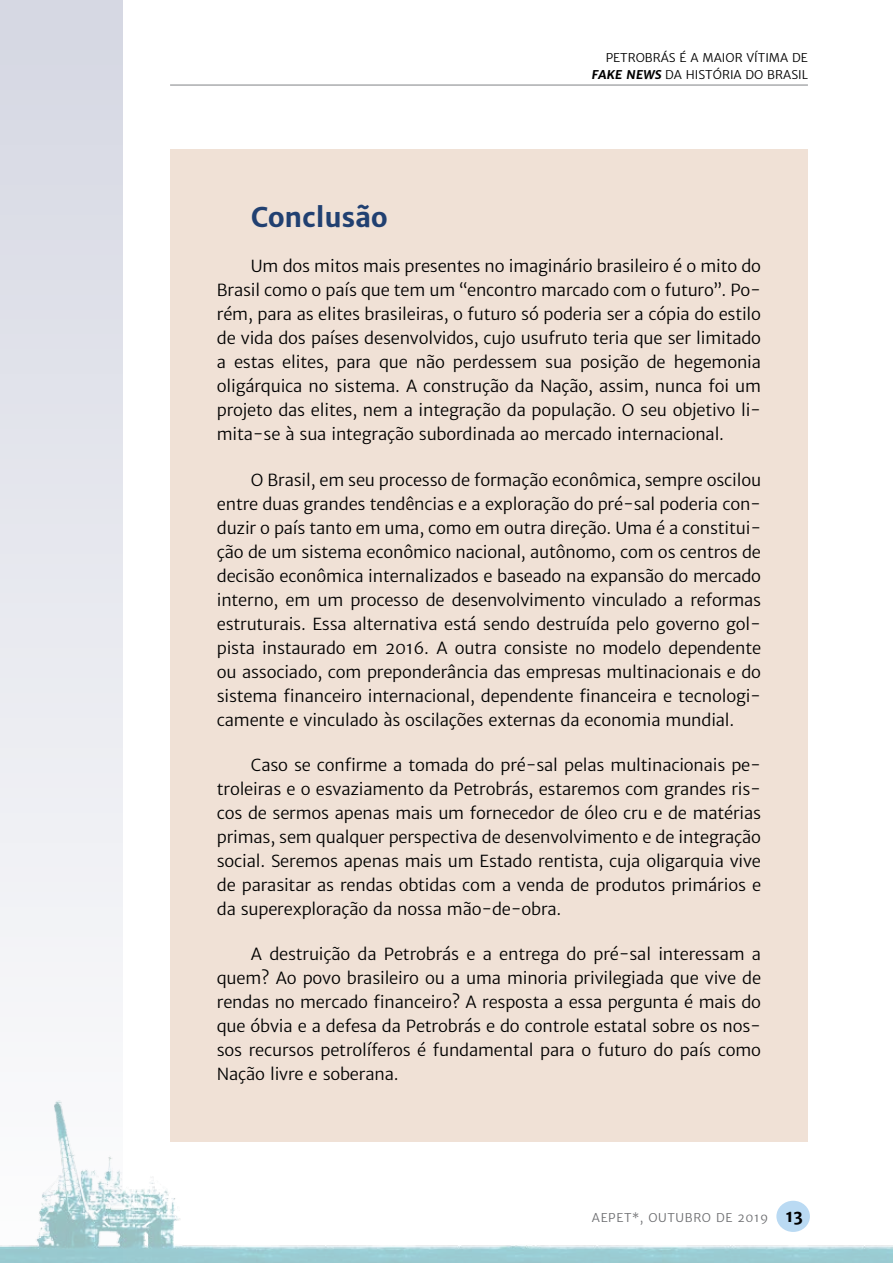
<style>
.page{position:relative;width:893px;height:1263px;background:#fff}
.page>*{position:absolute;margin:0;border:0;box-sizing:border-box;transform-origin:0 0}
.t1{font:700 27px "Merriweather Sans";letter-spacing:-.01em;color:#214071}
.t2{font:16.5px/24px "Merriweather Sans";letter-spacing:-.01em;color:#000;text-align:justify}
.t3{font:12px/16.5px "Merriweather Sans";color:#000;text-align:right}
.t4{font:12px "Merriweather Sans";letter-spacing:.05em;color:#6d6e71}
.s1{font-weight:700}
.s2{font-weight:700;font-size:16.5px;color:#000}
</style>
<div class="page">
<svg style="left:0;top:0;width:122px;height:1002px;fill:#e5e6ed"></svg>
<img style="left:0;top:1100px;width:893px;height:163px">
<hr style="left:170px;top:85px;width:638px;height:1px;background:#808285">
<div style="left:170px;top:149px;width:638px;height:993px;background:#f0e1d6"></div>
<p class="t3" style="left:591px;top:50px;width:218px">ás é a maior vítima de<br><span class="s1">fake news</span> da História do Brasil</p>
<p class="t3" style="left:606px;top:50px;width:17px">Petrobr</p>
<h1 class="t1" style="left:251px;top:201px;width:139px">Conclusão</h1>
<p class="t2" style="left:217px;top:254px;width:546px;text-indent:34px">Um dos mitos mais presentes no imaginário brasileiro é o mito do Brasil como o país que tem um “encontro marcado com o futuro”. Po&shy;rém, para as elites brasileiras, o futuro só poderia ser a cópia do estilo de vida dos países desenvolvidos, cujo usufruto teria que ser limitado a estas elites, para que não perdessem sua posição de hegemonia oligárquica no sistema. A construção da Nação, assim, nunca foi um projeto das elites, nem a integração da população. O seu objetivo li&shy;mita-se à sua integração subordinada ao mercado internacional.</p>
<p class="t2" style="left:217px;top:468px;width:546px;text-indent:34px">O Brasil, em seu processo de formação econômica, sempre oscilou entre duas grandes tendências e a exploração do pré-sal poderia con&shy;duzir o país tanto em uma, como em outra direção. Uma é a constitui&shy;ção de um sistema econômico nacional, autônomo, com os centros de decisão econômica internalizados e baseado na expansão do mercado interno, em um processo de desenvolvimento vinculado a reformas estruturais. Essa alternativa está sendo destruída pelo governo gol&shy;pista instaurado em 2016. A outra consiste no modelo dependente ou associado, com preponderância das empresas multinacionais e do sistema financeiro internacional, dependente financeira e tecnologi&shy;camente e vinculado às oscilações externas da economia mundial.</p>
<p class="t2" style="left:217px;top:753px;width:546px;text-indent:34px">Caso se confirme a tomada do pré-sal pelas multinacionais pe&shy;troleiras e o esvaziamento da Petrobrás, estaremos com grandes ris&shy;cos de sermos apenas mais um fornecedor de óleo cru e de matérias primas, sem qualquer perspectiva de desenvolvimento e de integração social. Seremos apenas mais um Estado rentista, cuja oligarquia vive de parasitar as rendas obtidas com a venda de produtos primários e da superexploração da nossa mão-de-obra.</p>
<p class="t2" style="left:217px;top:942px;width:546px;text-indent:34px">A destruição da Petrobrás e a entrega do pré-sal interessam a quem? Ao povo brasileiro ou a uma minoria privilegiada que vive de rendas no mercado financeiro? A resposta a essa pergunta é mais do que óbvia e a defesa da Petrobrás e do controle estatal sobre os nos&shy;sos recursos petrolíferos é fundamental para o futuro do país como Nação livre e soberana.</p>
<p class="t4" style="left:592px;top:1211px;width:212px">AEPET*, OUTUBRO de 2019 <span class="s2">13</span></p>
</div>
